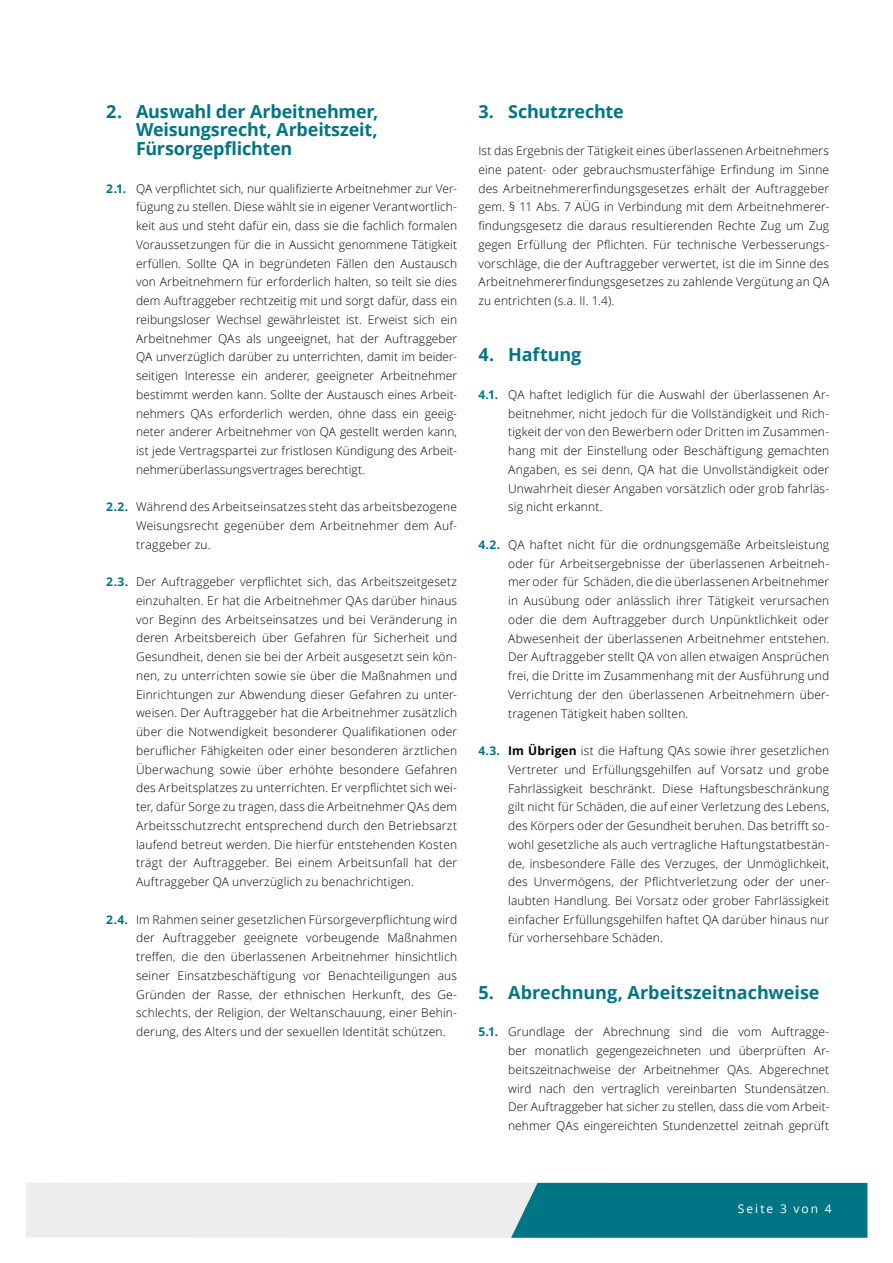
<style>
.page{position:relative;width:893px;height:1263px;background:#fff}
.page>*{position:absolute;margin:0;border:0;box-sizing:border-box;transform-origin:0 0}
.t1{font:700 18px/18.8px "Open Sans";letter-spacing:-.005em;color:#007585;text-align:justify}
.t2{font:300 12px/18.8px "Open Sans";letter-spacing:.015em;color:#000;text-align:justify}
.t3{font:12px "Open Sans";letter-spacing:.165em;color:#fff}
.s1{font-weight:700;color:#007585}
.s2{font-weight:700}
</style>
<div class="page">
<svg style="left:26px;top:1182px;width:841px;height:56px;background:#8ebdc3"></svg>
<h1 class="t1" style="left:136px;top:101px;width:244px;text-indent:-30px">2. Auswahl der Arbeitnehmer, Weisungsrecht, Arbeitszeit, -Fürsorgepflichten</h1>
<p class="t2" style="left:136px;top:178px;width:323px;text-indent:-30px"><span class="s1">2.1.</span> QA verpflichtet sich, nur qualifizierte Arbeitnehmer zur Ver&shy;fügung zu stellen. Diese wählt sie in eigener Verantwortlich&shy;keit aus und steht dafür ein, dass sie die fachlich formalen Voraussetzungen für die in Aussicht genommene Tätigkeit erfüllen. Sollte QA in begründeten Fällen den Austausch von Arbeitnehmern für erforderlich halten, so teilt sie dies dem Auftraggeber rechtzeitig mit und sorgt dafür, dass ein reibungsloser Wechsel gewährleistet ist. Erweist sich ein Arbeitnehmer QAs als ungeeignet, hat der Auftraggeber QA unverzüglich darüber zu unterrichten, damit im beider&shy;seitigen Interesse ein anderer, geeigneter Arbeitnehmer bestimmt werden kann. Sollte der Austausch eines Arbeit&shy;nehmers QAs erforderlich werden, ohne dass ein geeig&shy;neter anderer Arbeitnehmer von QA gestellt werden kann, ist jede Vertragspartei zur fristlosen Kündigung des Arbeit&shy;nehmerüberlassungsvertrages berechtigt.</p>
<p class="t2" style="left:136px;top:497px;width:323px;text-indent:-30px"><span class="s1">2.2.</span> Während des Arbeitseinsatzes steht das arbeitsbezogene Weisungsrecht gegenüber dem Arbeitnehmer dem Auf&shy;traggeber zu.</p>
<p class="t2" style="left:136px;top:572px;width:323px;text-indent:-30px"><span class="s1">2.3.</span> Der Auftraggeber verpflichtet sich, das Arbeitszeitgesetz einzuhalten. Er hat die Arbeitnehmer QAs darüber hinaus vor Beginn des Arbeitseinsatzes und bei Veränderung in deren Arbeitsbereich über Gefahren für Sicherheit und Gesundheit, denen sie bei der Arbeit ausgesetzt sein kön&shy;nen, zu unterrichten sowie sie über die Maßnahmen und Einrichtungen zur Abwendung dieser Gefahren zu unter&shy;weisen. Der Auftraggeber hat die Arbeitnehmer zusätzlich über die Notwendigkeit besonderer Qualifikationen oder beruflicher Fähigkeiten oder einer besonderen ärztlichen Überwachung sowie über erhöhte besondere Gefahren des Arbeitsplatzes zu unterrichten. Er verpflichtet sich wei&shy;ter, dafür Sorge zu tragen, dass die Arbeitnehmer QAs dem Arbeitsschutzrecht entsprechend durch den Betriebsarzt laufend betreut werden. Die hierfür entstehenden Kosten trägt der Auftraggeber. Bei einem Arbeitsunfall hat der Auftraggeber QA unverzüglich zu benachrichtigen.</p>
<p class="t2" style="left:136px;top:910px;width:323px;text-indent:-30px"><span class="s1">2.4.</span> Im Rahmen seiner gesetzlichen Fürsorgeverpflichtung wird der Auftraggeber geeignete vorbeugende Maßnahmen treffen, die den überlassenen Arbeitnehmer hinsichtlich seiner Einsatzbeschäftigung vor Benachteiligungen aus Gründen der Rasse, der ethnischen Herkunft, des Ge&shy;schlechts, der Religion, der Weltanschauung, einer Behin&shy;derung, des Alters und der sexuellen Identität schützen.</p>
<h1 class="t1" style="left:478px;top:101px;width:147px">3. Schutzrechte</h1>
<p class="t2" style="left:478px;top:141px;width:352px">Ist das Ergebnis der Tätigkeit eines überlassenen Arbeitnehmers eine patent- oder gebrauchsmusterfähige Erfindung im Sinne des Arbeitnehmererfindungsgesetzes erhält der Auftraggeber gem. § 11 Abs. 7 AÜG in Verbindung mit dem Arbeitnehmerer&shy;findungsgesetz die daraus resultierenden Rechte Zug um Zug gegen Erfüllung der Pflichten. Für technische Verbesserungs&shy;vorschläge, die der Auftraggeber verwertet, ist die im Sinne des Arbeitnehmererfindungsgesetzes zu zahlende Vergütung an QA zu entrichten (s.a. II. 1.4).</p>
<h1 class="t1" style="left:478px;top:345px;width:105px">4. Haftung</h1>
<p class="t2" style="left:508px;top:385px;width:323px;text-indent:-30px"><span class="s1">4.1.</span> QA haftet lediglich für die Auswahl der überlassenen Ar&shy;beitnehmer, nicht jedoch für die Vollständigkeit und Rich&shy;tigkeit der von den Bewerbern oder Dritten im Zusammen&shy;hang mit der Einstellung oder Beschäftigung gemachten Angaben, es sei denn, QA hat die Unvollständigkeit oder Unwahrheit dieser Angaben vorsätzlich oder grob fahrläs&shy;sig nicht erkannt.</p>
<p class="t2" style="left:508px;top:535px;width:323px;text-indent:-30px"><span class="s1">4.2.</span> QA haftet nicht für die ordnungsgemäße Arbeitsleistung oder für Arbeitsergebnisse der überlassenen Arbeitneh&shy;mer oder für Schäden, die die überlassenen Arbeitnehmer in Ausübung oder anlässlich ihrer Tätigkeit verursachen oder die dem Auftraggeber durch Unpünktlichkeit oder Abwesenheit der überlassenen Arbeitnehmer entstehen.<br>Der Auftraggeber stellt QA von allen etwaigen Ansprüchen frei, die Dritte im Zusammenhang mit der Ausführung und Verrichtung der den überlassenen Arbeitnehmern über&shy;tragenen Tätigkeit haben sollten.</p>
<p class="t2" style="left:508px;top:741px;width:323px;text-indent:-30px"><span class="s1">4.3.</span> <span class="s2">Im Übrigen</span> ist die Haftung QAs sowie ihrer gesetzlichen Vertreter und Erfüllungsgehilfen auf Vorsatz und grobe Fahrlässigkeit beschränkt. Diese Haftungsbeschränkung gilt nicht für Schäden, die auf einer Verletzung des Lebens, des Körpers oder der Gesundheit beruhen. Das betrifft so&shy;wohl gesetzliche als auch vertragliche Haftungstatbestän&shy;de, insbesondere Fälle des Verzuges, der Unmöglichkeit, des Unvermögens, der Pflichtverletzung oder der uner&shy;laubten Handlung. Bei Vorsatz oder grober Fahrlässigkeit einfacher Erfüllungsgehilfen haftet QA darüber hinaus nur für vorhersehbare Schäden.</p>
<h1 class="t1" style="left:478px;top:982px;width:343px">5. Abrechnung, Arbeitszeitnachweise</h1>
<p class="t2" style="left:508px;top:1022px;width:323px;text-indent:-30px"><span class="s1">5.1.</span> Grundlage der Abrechnung sind die vom Auftragge&shy;ber monatlich gegengezeichneten und überprüften Ar&shy;beitszeitnachweise der Arbeitnehmer QAs. Abgerechnet wird nach den vertraglich vereinbarten Stundensätzen.<br>Der Auftraggeber hat sicher zu stellen, dass die vom Arbeit&shy;nehmer QAs eingereichten Stundenzettel zeitnah geprüft</p>
<p class="t3" style="left:738px;top:1200px;width:95px">Seite 3 von 4</p>
</div>
